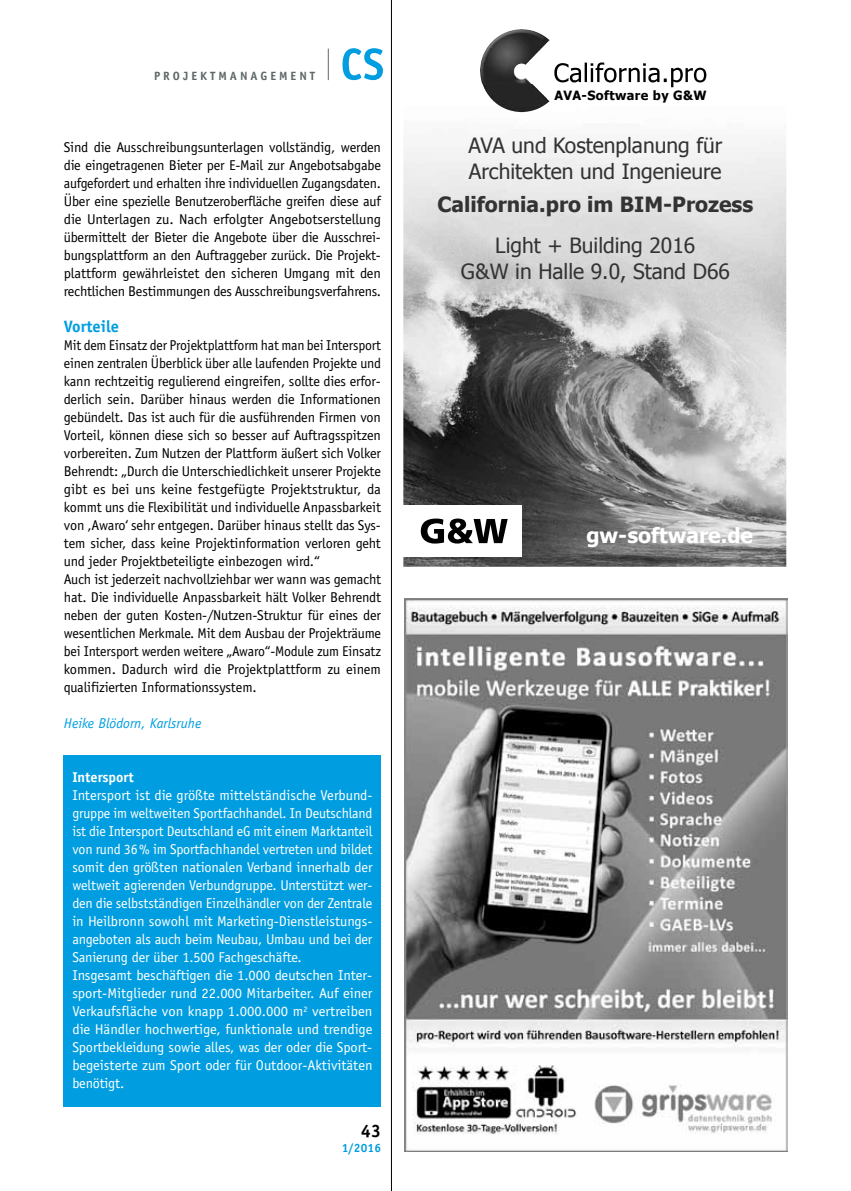
<style>
.page{position:relative;width:851px;height:1191px;background:#fff}
.page>*{position:absolute;margin:0;border:0;box-sizing:border-box;transform-origin:0 0}
.t1{font:21px/25.2px "Tahoma";color:#333}
.t2{font:700 21px "Tahoma";color:#333}
.t3{font:700 21px "Tahoma";color:#fff}
.t4{font:700 18px "Officina Sans Std";color:#000}
.t5{font:700 16.5px "Officina Sans Std";color:#009ee0}
.t6{font:14.25px/18px "Officina Sans Std";letter-spacing:-.01em;color:#000;text-align:justify}
.t7{font:14.25px/18px "Officina Sans Std";letter-spacing:-.01em;color:#fff}
.t8{font:italic 14.25px "Officina Sans Std";color:#009ee0}
.t9{font:700 14.25px "Officina Sans Std";color:#fff}
.t10{font:700 12.75px "Tahoma";letter-spacing:.03em;color:#000}
.t11{font:700 12px "Officina Sans Std";letter-spacing:.25em;color:#5d6867}
.t12{font:700 12px "Officina Sans Std";color:#009ee0}
</style>
<div class="page">
<hr style="left:328px;top:49px;width:1px;height:31px;background:#5d6867">
<svg style="left:342px;top:48px;width:41px;height:32px"></svg>
<div style="left:64px;top:755px;width:317px;height:351px;background:#009ee0"></div>
<img style="left:403px;top:87px;width:383px;height:480px">
<img style="left:480px;top:29px;width:59px;height:55px">
<img style="left:482px;top:84px;width:67px;height:28px">
<svg style="left:554px;top:62px;width:152px;height:25px"></svg>
<div style="left:403px;top:505px;width:118px;height:51px;background:#fff"></div>
<svg style="left:420px;top:518px;width:87px;height:25px"></svg>
<img style="left:404px;top:599px;width:383px;height:552px">
<hr style="left:391px;top:0;width:1px;height:1191px;background:#000">
<p class="t11" style="left:154px;top:68px;width:163px">PROJEKTMANAGEMENT</p>
<p class="t6" style="left:64px;top:138px;width:319px">Sind die Ausschreibungsunterlagen vollständig, werden die eingetragenen Bieter per E-Mail zur Angebotsabgabe aufgefordert und erhalten ihre individuellen Zugangsdaten.<br>Über eine spezielle Benutzeroberfläche greifen diese auf die Unterlagen zu. Nach erfolgter Angebotserstellung übermittelt der Bieter die Angebote über die Ausschrei&shy;bungsplattform an den Auftraggeber zurück. Die Projekt&shy;plattform gewährleistet den sicheren Umgang mit den rechtlichen Bestimmungen des Ausschreibungsverfahrens.</p>
<p class="t5" style="left:64px;top:316px;width:57px">Vorteile</p>
<p class="t6" style="left:64px;top:336px;width:319px;text-align:left">Mit dem Einsatz der Projektplattform hat man bei Intersport einen zentralen Überblick über alle laufenden Projekte und kann rechtzeitig regulierend eingreifen, sollte dies erfor&shy;derlich sein. Darüber hinaus werden die Informationen gebündelt. Das ist auch für die ausführenden Firmen von Vorteil, können diese sich so besser auf Auftragsspitzen vorbereiten. Zum Nutzen der Plattform äußert sich Volker Behrendt: „Durch die Unterschiedlichkeit unserer Projekte gibt es bei uns keine festgefügte Projektstruktur, da kommt uns die Flexibilität und individuelle Anpassbarkeit von ,Awaro‘ sehr entgegen. Darüber hinaus stellt das Sys&shy;tem sicher, dass keine Projektinformation verloren geht und jeder Projektbeteiligte einbezogen wird.“<br>Auch ist jederzeit nachvollziehbar wer wann was gemacht hat. Die individuelle Anpassbarkeit hält Volker Behrendt neben der guten Kosten-/Nutzen-Struktur für eines der wesentlichen Merkmale. Mit dem Ausbau der Projekträume bei Intersport werden weitere „Awaro“-Module zum Einsatz kommen. Dadurch wird die Projektplattform zu einem qualifizierten Informationssystem.</p>
<p class="t8" style="left:64px;top:715px;width:139px">Heike Blödorn, Karlsruhe</p>
<p class="t9" style="left:72px;top:768px;width:63px">Intersport</p>
<p class="t7" style="left:72px;top:786px;width:302px">Intersport ist die größte mittelständische Verbund&shy;gruppe im weltweiten Sportfachhandel. In Deutschland ist die Intersport Deutschland eG mit einem Marktanteil von rund 36% im Sportfachhandel vertreten und bildet somit den größten nationalen Verband innerhalb der weltweit agierenden Verbundgruppe. Unterstützt wer&shy;den die selbstständigen Einzelhändler von der Zentrale in Heilbronn sowohl mit Marketing-Dienstleistungs&shy;angeboten als auch beim Neubau, Umbau und bei der Sanierung der über 1.500 Fachgeschäfte.<br>Insgesamt beschäftigen die 1.000 deutschen Inter&shy;sport-Mitglieder rund 22.000 Mitarbeiter. Auf einer Verkaufsfläche von knapp 1.000.000 m<sup>2</sup> vertreiben die Händler hochwertige, funktionale und trendige Sportbekleidung sowie alles, was der oder die Sport&shy;begeisterte zum Sport oder für Outdoor-Aktivitäten benötigt.</p>
<p class="t4" style="left:361px;top:1120px;width:22px">43</p>
<p class="t12" style="left:341px;top:1140px;width:41px">1/2016</p>
<p class="t10" style="left:554px;top:86px;width:154px">AVA-Software by G&amp;W</p>
<h1 class="t1" style="left:468px;top:132px;width:255px">AVA und Kostenplanung für<br>Architekten und Ingenieure</h1>
<h1 class="t2" style="left:437px;top:189px;width:317px">California.pro im BIM-Prozess</h1>
<h1 class="t1" style="left:460px;top:232px;width:271px;text-align:center">Light + Building 2016<br>G&amp;W in Halle 9.0, Stand D66</h1>
<h1 class="t3" style="left:586px;top:521px;width:168px">gw-software.de</h1>
</div>
